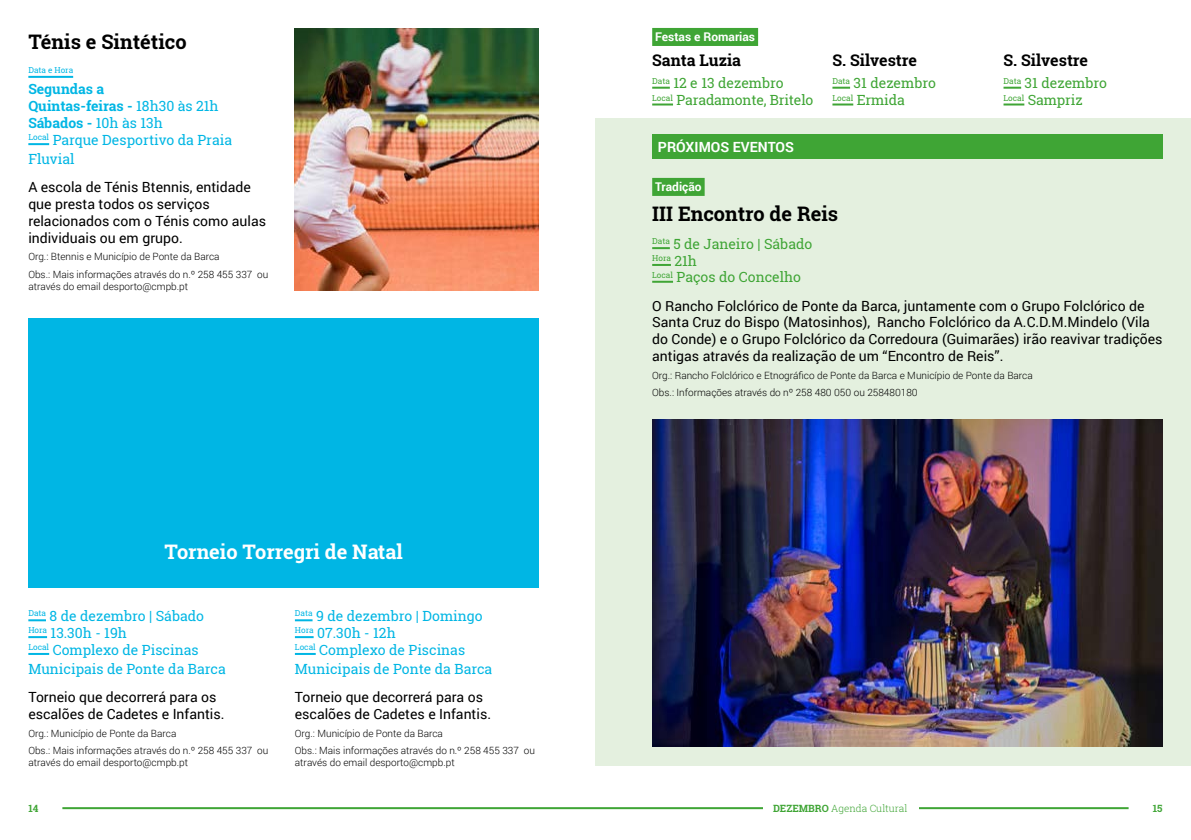
<style>
.page{position:relative;width:1191px;height:840px;background:#fff}
.page>*{position:absolute;margin:0;border:0;box-sizing:border-box;transform-origin:0 0}
.t1{font:700 20px "Roboto Slab";color:#000}
.t2{font:700 20px "Roboto Slab";color:#fff}
.t3{font:700 16px "Roboto Slab";color:#000}
.t4{font:14px/16.8px "Roboto";color:#000}
.t5{font:14px/16.8px "Roboto Slab";color:#00b6e4}
.t6{font:14px/16.8px "Roboto Slab";letter-spacing:-.005em;color:#3fa535}
.t7{font:700 14px "Roboto";color:#fff}
.t8{font:700 12px "Roboto";color:#fff}
.t9{font:300 10px/17.6px "Roboto";color:#000}
.t10{font:300 10px "Roboto Slab";color:#3fa535}
.t11{font:700 10px "Roboto Slab";color:#3fa535}
.t12{font:8.2px "Roboto Slab";color:#00b6e4}
.t13{font:8.2px "Roboto Slab";color:#3fa535}
.s1{font-weight:700}
.s2{font-size:14px}
</style>
<div class="page">
<hr style="left:62px;top:806px;width:1066px;height:2px;background:#3fa535">
<div style="left:763px;top:800px;width:155px;height:11px;background:#fff"></div>
<div style="left:595px;top:118px;width:596px;height:647px;background:#e4f0df"></div>
<div style="left:652px;top:178px;width:52px;height:18px;background:#3fa535"></div>
<svg style="left:652px;top:247px;width:18px;height:2px"></svg>
<svg style="left:652px;top:264px;width:19px;height:2px"></svg>
<hr style="left:652px;top:280px;width:21px;height:2px;background:#3fa535">
<div style="left:652px;top:28px;width:106px;height:18px;background:#3fa535"></div>
<svg style="left:652px;top:87px;width:18px;height:2px"></svg>
<hr style="left:652px;top:103px;width:21px;height:2px;background:#3fa535">
<div style="left:652px;top:134px;width:510px;height:24px;background:#3fa535"></div>
<hr style="left:28px;top:76px;width:45px;height:2px;background:#00b6e4">
<hr style="left:28px;top:143px;width:21px;height:2px;background:#00b6e4">
<svg style="left:28px;top:619px;width:18px;height:2px"></svg>
<svg style="left:28px;top:636px;width:19px;height:1px"></svg>
<hr style="left:28px;top:652px;width:21px;height:2px;background:#00b6e4">
<svg style="left:295px;top:619px;width:17px;height:2px"></svg>
<svg style="left:295px;top:636px;width:19px;height:1px"></svg>
<hr style="left:295px;top:652px;width:21px;height:2px;background:#00b6e4">
<img style="left:295px;top:28px;width:244px;height:262px">
<svg style="left:832px;top:87px;width:18px;height:2px"></svg>
<hr style="left:832px;top:103px;width:21px;height:2px;background:#3fa535">
<img style="left:652px;top:420px;width:510px;height:326px">
<svg style="left:1003px;top:87px;width:18px;height:2px"></svg>
<hr style="left:1003px;top:103px;width:21px;height:2px;background:#3fa535">
<div style="left:28px;top:317px;width:511px;height:270px;background:#00b6e4"></div>
<h1 class="t1" style="left:28px;top:28px;width:160px">Ténis e Sintético</h1>
<p class="t12" style="left:28px;top:64px;width:46px">Data e Hora</p>
<p class="t5" style="left:28px;top:81px;width:205px"><span class="s1">Segundas a<br>Quintas-feiras -</span> 18h30 às 21h<br><span class="s1">Sábados -</span> 10h às 13h<br><sup>Local</sup> Parque Desportivo da Praia</p>
<p class="t5" style="left:28px;top:150px;width:48px">Fluvial</p>
<p class="t4" style="left:28px;top:178px;width:239px">A escola de Ténis Btennis, entidade que presta todos os serviços relacionados com o Ténis como aulas individuais ou em grupo.</p>
<p class="t9" style="left:28px;top:247px;width:241px">Org.: Btennis e Município de Ponte da Barca<br>Obs.: Mais informações através do n.º 258 455 337 ou</p>
<p class="t9" style="left:28px;top:277px;width:161px">através do email desporto@cmpb.pt</p>
<h1 class="t2" style="left:164px;top:538px;width:240px">Torneio Torregri de Natal</h1>
<p class="t5" style="left:28px;top:607px;width:177px"><sup>Data</sup> 8 de dezembro | Sábado<br><sup>Hora</sup> 13.30h - 19h<br><sup>Local</sup> Complexo de Piscinas</p>
<p class="t5" style="left:28px;top:659px;width:199px">Municipais de Ponte da Barca</p>
<p class="t4" style="left:28px;top:687px;width:198px">Torneio que decorrerá para os escalões de Cadetes e Infantis.</p>
<p class="t9" style="left:28px;top:723px;width:241px">Org.: Município de Ponte da Barca<br>Obs.: Mais informações através do n.º 258 455 337 ou</p>
<p class="t9" style="left:28px;top:753px;width:161px">através do email desporto@cmpb.pt</p>
<p class="t5" style="left:295px;top:607px;width:189px"><sup>Data</sup> 9 de dezembro | Domingo<br><sup>Hora</sup> 07.30h - 12h<br><sup>Local</sup> Complexo de Piscinas</p>
<p class="t5" style="left:295px;top:659px;width:199px">Municipais de Ponte da Barca</p>
<p class="t4" style="left:295px;top:687px;width:198px">Torneio que decorrerá para os escalões de Cadetes e Infantis.</p>
<p class="t9" style="left:295px;top:723px;width:241px">Org.: Município de Ponte da Barca<br>Obs.: Mais informações através do n.º 258 455 337 ou</p>
<p class="t9" style="left:295px;top:753px;width:161px">através do email desporto@cmpb.pt</p>
<p class="t8" style="left:655px;top:28px;width:101px">Festas e Romarias</p>
<p class="t3" style="left:652px;top:49px;width:90px">Santa Luzia</p>
<p class="t6" style="left:652px;top:75px;width:163px"><sup>Data</sup> 12 e 13 dezembro<br><sup>Local</sup> Paradamonte, Britelo</p>
<p class="t7" style="left:658px;top:137px;width:138px">PRÓXIMOS EVENTOS</p>
<p class="t3" style="left:832px;top:49px;width:86px">S. Silvestre</p>
<p class="t6" style="left:832px;top:75px;width:105px"><sup>Data</sup> 31 dezembro<br><sup>Local</sup> Ermida</p>
<p class="t3" style="left:1003px;top:49px;width:86px">S. Silvestre</p>
<p class="t6" style="left:1003px;top:75px;width:105px"><sup>Data</sup> 31 dezembro<br><sup>Local</sup> Sampriz</p>
<p class="t8" style="left:655px;top:178px;width:48px">Tradição</p>
<h1 class="t1" style="left:652px;top:199px;width:187px">III Encontro de Reis</h1>
<p class="t6" style="left:652px;top:235px;width:162px"><sup>Data</sup> 5 de Janeiro | Sábado</p>
<p class="t13" style="left:652px;top:252px;width:46px">Hora <span class="s2">21h</span></p>
<p class="t6" style="left:652px;top:268px;width:150px"><sup>Local</sup> Paços do Concelho</p>
<p class="t4" style="left:652px;top:296px;width:512px">O Rancho Folclórico de Ponte da Barca, juntamente com o Grupo Folclórico de Santa Cruz do Bispo (Matosinhos), Rancho Folclórico da A.C.D.M.Mindelo (Vila do Conde) e o Grupo Folclórico da Corredoura (Guimarães) irão reavivar tradições antigas através da realização de um “Encontro de Reis”.</p>
<p class="t9" style="left:652px;top:366px;width:382px">Org.: Rancho Folclórico e Etnográfico de Ponte da Barca e Município de Ponte da Barca<br>Obs.: Informações através do nº 258 480 050 ou 258480180</p>
<p class="t11" style="left:28px;top:800px;width:12px">14</p>
<p class="t10" style="left:773px;top:800px;width:136px"><span class="s1">DEZEMBRO</span> Agenda Cultural</p>
<p class="t11" style="left:1152px;top:800px;width:11px">15</p>
</div>
